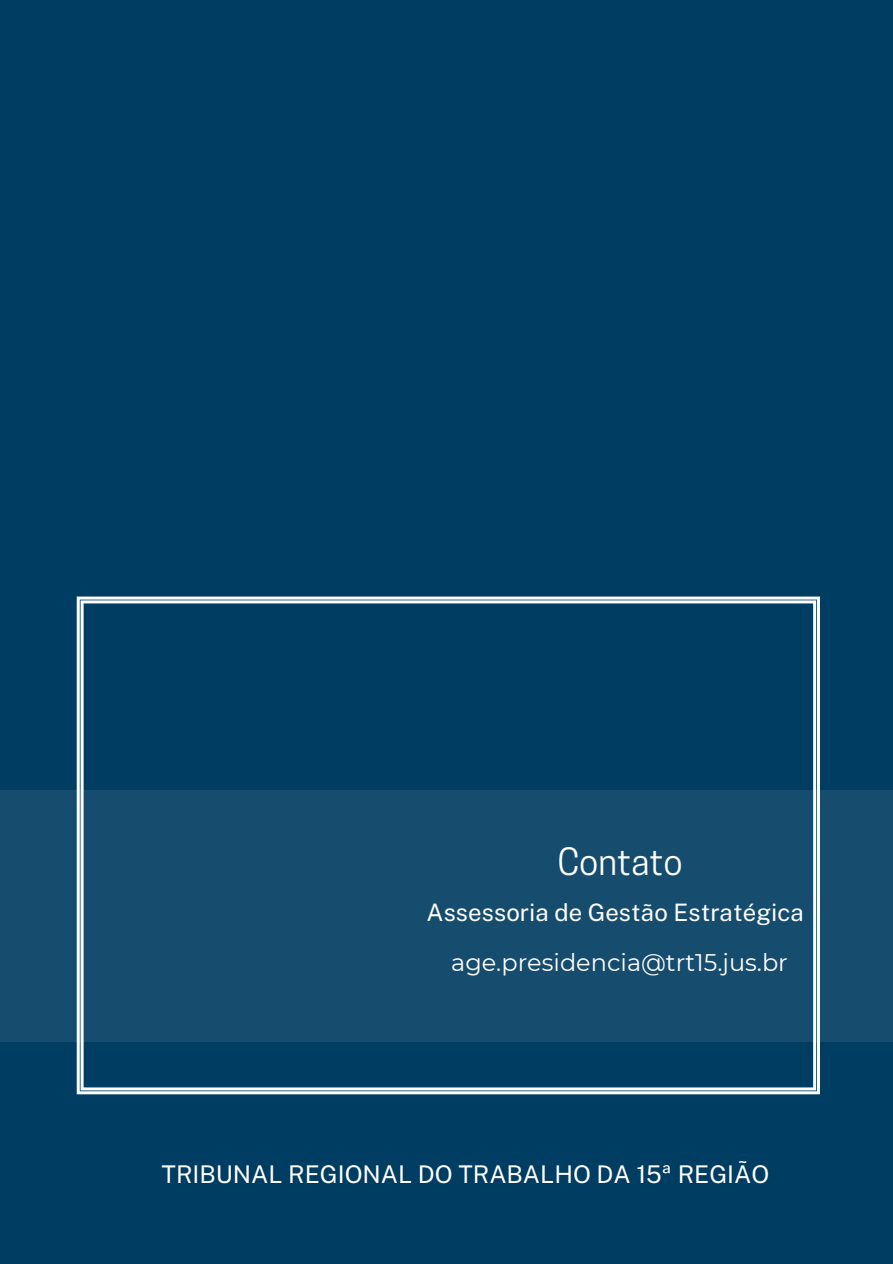
<style>
.page{position:relative;width:893px;height:1264px;background:#fff}
.page>*{position:absolute;margin:0;border:0;box-sizing:border-box;transform-origin:0 0}
.t1{font:35.4px "Cooper Hewitt";color:#fff}
.t2{font:24.3px "Public Sans";color:#fff}
.t3{font:24px "Public Sans";color:#fff}
.t4{font:24px "Montserrat";color:#fff}
</style>
<div class="page">
<div style="left:0;top:0;width:892px;height:1263px;background:#003d62"></div>
<svg style="left:77px;top:596px;width:742px;height:498px"></svg>
<div style="left:0;top:789px;width:892px;height:252px;background:#164d6f"></div>
<h1 class="t1" style="left:557px;top:848px;width:127px">Contato</h1>
<p class="t3" style="left:426px;top:898px;width:379px">Assessoria de Gestão Estratégica</p>
<p class="t4" style="left:451px;top:947px;width:338px">age.presidencia@trt15.jus.br</p>
<p class="t2" style="left:162px;top:1159px;width:609px">TRIBUNAL REGIONAL DO TRABALHO DA 15ª REGIÃO</p>
</div>
